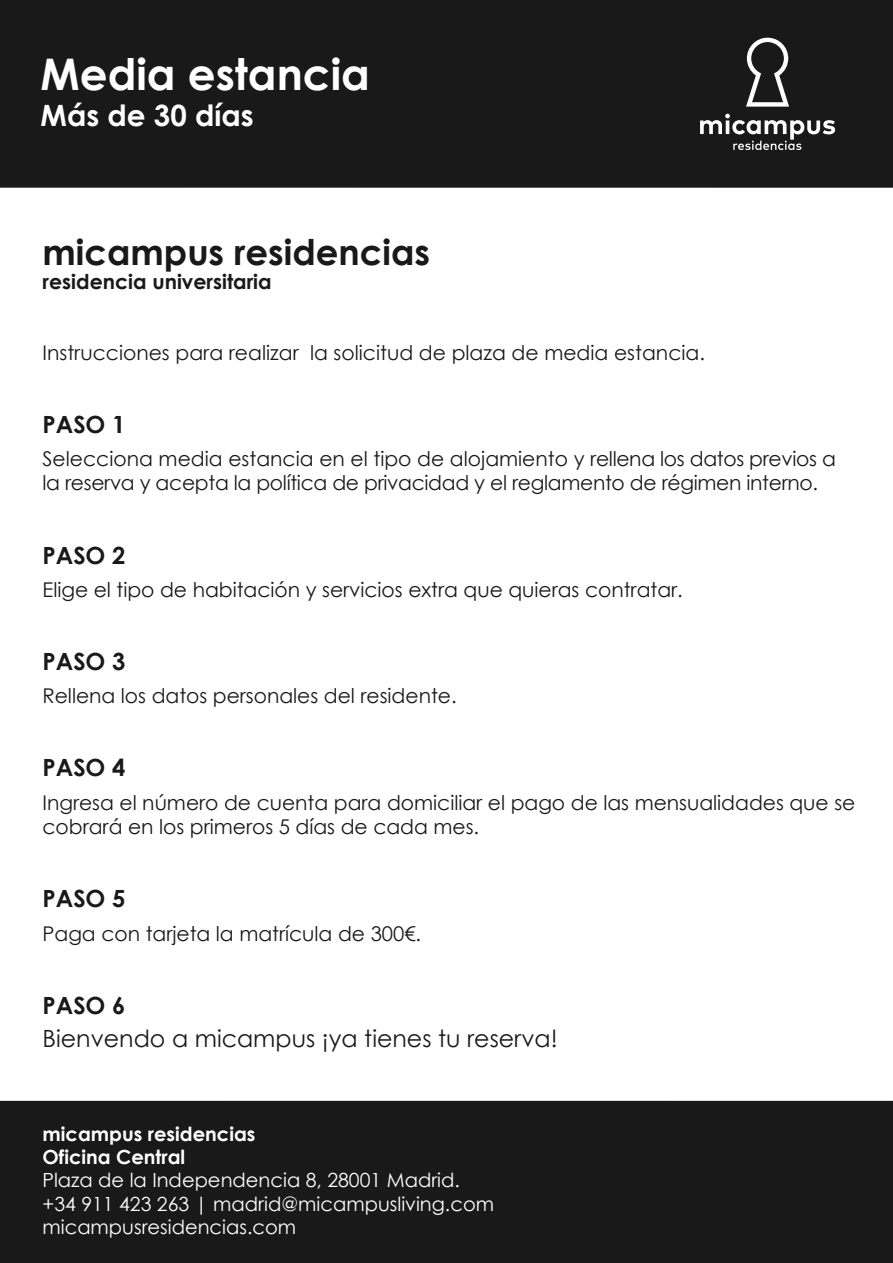
<style>
.page{position:relative;width:893px;height:1263px;background:#fff}
.page>*{position:absolute;margin:0;border:0;box-sizing:border-box;transform-origin:0 0}
.t1{font:700 43.5px "Century Gothic";color:#fff}
.t2{font:700 35.55px "Century Gothic";color:#191919}
.t3{font:700 29.4px "Century Gothic";color:#fff}
.t4{font:23.7px "Century Gothic";color:#191919}
.t5{font:700 23.7px "Century Gothic";color:#191919}
.t6{font:700 20.55px "Century Gothic";color:#191919}
.t7{font:20.25px/24.5px "Century Gothic";color:#191919}
.t8{font:19.5px/23.4px "Century Gothic";color:#fff}
.t9{font:700 19.5px/23.4px "Century Gothic";color:#fff}
</style>
<div class="page">
<div style="left:0;top:0;width:893px;height:188px;background:#191919"></div>
<div style="left:0;top:1101px;width:893px;height:162px;background:#191919"></div>
<svg style="left:700px;top:114px;width:135px;height:36px"></svg>
<svg style="left:746px;top:38px;width:43px;height:69px"></svg>
<h1 class="t1" style="left:41px;top:41px;width:331px">Media estancia</h1>
<h3 class="t3" style="left:41px;top:93px;width:215px">Más de 30 días</h3>
<h2 class="t2" style="left:43px;top:225px;width:389px">micampus residencias</h2>
<p class="t6" style="left:43px;top:266px;width:231px">residencia universitaria</p>
<p class="t7" style="left:43px;top:340px;width:664px">Instrucciones para realizar la solicitud de plaza de media estancia.</p>
<p class="t5" style="left:43px;top:406px;width:84px">PASO 1</p>
<p class="t7" style="left:43px;top:446px;width:795px">Selecciona media estancia en el tipo de alojamiento y rellena los datos previos a la reserva y acepta la política de privacidad y el reglamento de régimen interno.</p>
<p class="t5" style="left:43px;top:537px;width:84px">PASO 2</p>
<p class="t7" style="left:43px;top:577px;width:642px">Elige el tipo de habitación y servicios extra que quieras contratar.</p>
<p class="t5" style="left:43px;top:643px;width:84px">PASO 3</p>
<p class="t7" style="left:43px;top:683px;width:416px">Rellena los datos personales del residente.</p>
<p class="t5" style="left:43px;top:750px;width:84px">PASO 4</p>
<p class="t7" style="left:43px;top:790px;width:814px">Ingresa el número de cuenta para domiciliar el pago de las mensualidades que se cobrará en los primeros 5 días de cada mes.</p>
<p class="t5" style="left:43px;top:881px;width:84px">PASO 5</p>
<p class="t7" style="left:43px;top:921px;width:380px">Paga con tarjeta la matrícula de 300€.</p>
<p class="t5" style="left:43px;top:987px;width:84px">PASO 6</p>
<p class="t4" style="left:43px;top:1022px;width:517px">Bienvendo a micampus ¡ya tienes tu reserva!</p>
<p class="t9" style="left:43px;top:1121px;width:214px">micampus residencias<br>Oficina Central</p>
<p class="t8" style="left:43px;top:1168px;width:453px">Plaza de la Independencia 8, 28001 Madrid. +34 911 423 263 | madrid@micampusliving.com micampusresidencias.com</p>
</div>
